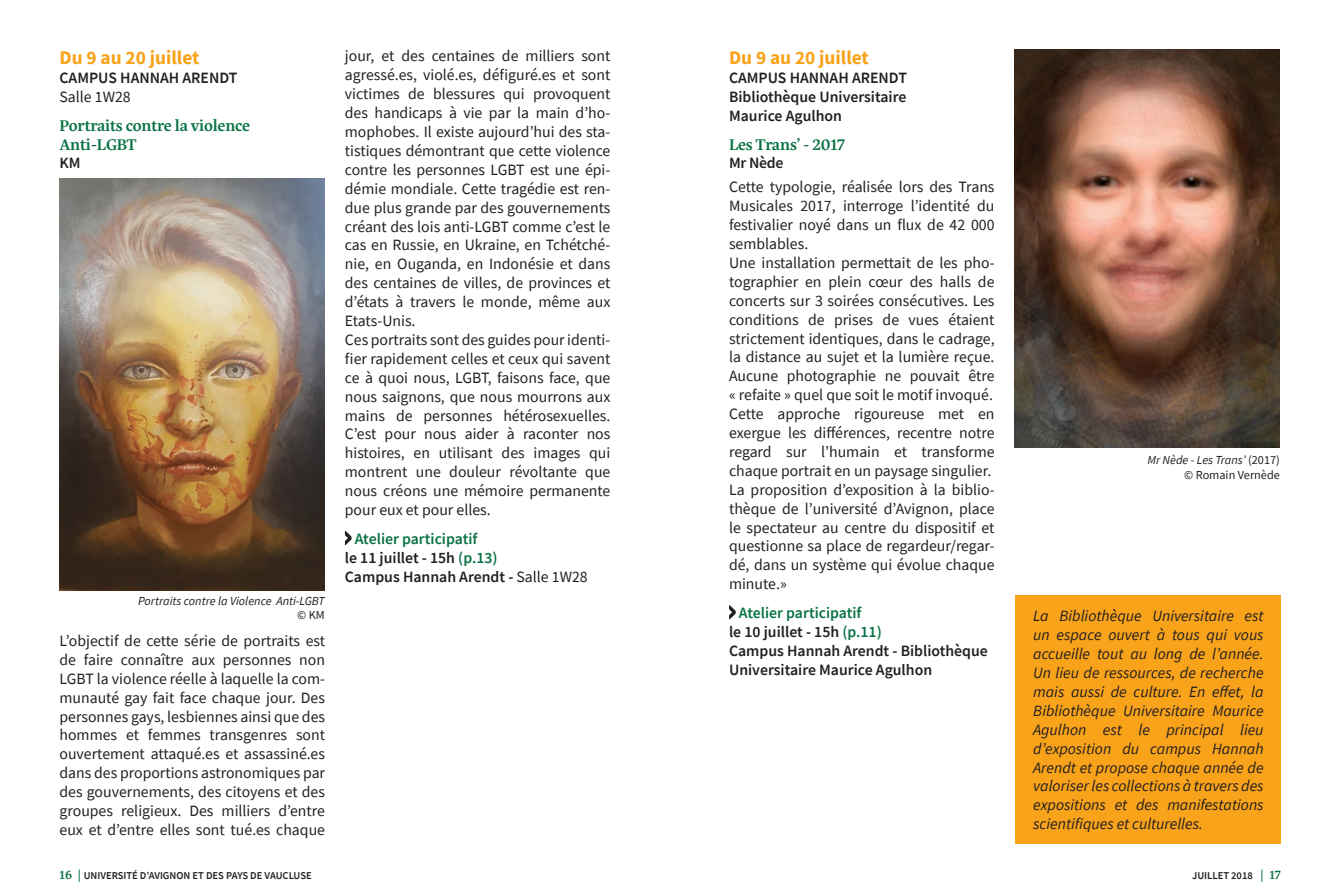
<style>
.page{position:relative;width:1340px;height:893px;background:#fff}
.page>*{position:absolute;margin:0;border:0;box-sizing:border-box;transform-origin:0 0}
.t1{font:700 19.25px "Source Sans Pro";color:#f9a31b}
.t2{font:15.75px/18.9px "Source Sans Pro";color:#231f20}
.t3{font:italic 15.75px/18.9px "Source Sans Pro";color:#231f20;text-align:justify}
.t4{font:600 15.75px/18.9px "Source Sans Pro";color:#231f20}
.t5{font:600 15.75px/18.9px "Eskorte Latin";letter-spacing:-.015em;color:#0a7244}
.t6{font:600 15.75px "Source Sans Pro";letter-spacing:-.015em;color:#231f20}
.t7{font:12.25px/14.7px "Source Sans Pro";color:#231f20;text-align:right}
.t8{font:italic 12.25px "Source Sans Pro";color:#231f20}
.t9{font:600 10.5px "Source Sans Pro";color:#231f20}
.s1{color:#0a7244}
.s2{font-weight:400}
.s3{font-style:italic}
.s4{font-family:"Eskorte Latin";font-size:12.25px;color:#0a7244}
</style>
<div class="page">
<div style="left:1015px;top:595px;width:266px;height:248px;background:#f9a31b"></div>
<svg style="left:345px;top:531px;width:6px;height:14px"></svg>
<img style="left:60px;top:179px;width:265px;height:411px">
<svg style="left:729px;top:605px;width:6px;height:15px"></svg>
<img style="left:1014px;top:50px;width:265px;height:398px">
<p class="t1" style="left:60px;top:45px;width:141px">Du 9 au 20 juillet</p>
<p class="t4" style="left:60px;top:68px;width:179px">CAMPUS HANNAH ARENDT</p>
<p class="t2" style="left:60px;top:87px;width:73px">Salle 1W28</p>
<p class="t5" style="left:60px;top:116px;width:192px">Portraits contre la violence<br>Anti-LGBT</p>
<p class="t6" style="left:60px;top:153px;width:22px">KM</p>
<p class="t1" style="left:729px;top:45px;width:141px">Du 9 au 20 juillet</p>
<p class="t4" style="left:729px;top:68px;width:179px;text-align:justify">CAMPUS HANNAH ARENDT Bibliothèque Universitaire Maurice Agulhon</p>
<p class="t5" style="left:729px;top:135px;width:118px">Les Trans’ - 2017</p>
<p class="t6" style="left:729px;top:153px;width:56px">Mr Nède</p>
<p class="t2" style="left:729px;top:178px;width:267px">Cette typologie, réalisée lors des Trans Musicales 2017, interroge l’identité du festivalier noyé dans un flux de 42 000 semblables.<br>Une installation permettait de les pho&shy;tographier en plein cœur des halls de concerts sur 3 soirées consécutives. Les conditions de prises de vues étaient strictement identiques, dans le cadrage, la distance au sujet et la lumière reçue.<br>Aucune photographie ne pouvait être « refaite » quel que soit le motif invoqué.<br>Cette approche rigoureuse met en exergue les différences, recentre notre regard sur l’humain et transforme chaque portrait en un paysage singulier.<br>La proposition d’exposition à la biblio&shy;thèque de l’université d’Avignon, place le spectateur au centre du dispositif et questionne sa place de regardeur/regar&shy;dé, dans un système qui évolue chaque minute.»</p>
<p class="t4" style="left:729px;top:603px;width:260px;text-indent:10px"><span class="s1">Atelier participatif<br></span>le 10 juillet - 15h <span class="s1">(p.11)<br></span>Campus Hannah Arendt - Bibliothèque<br>Universitaire Maurice Agulhon</p>
<p class="t2" style="left:345px;top:47px;width:267px">jour, et des centaines de milliers sont agressé.es, violé.es, défiguré.es et sont victimes de blessures qui provoquent des handicaps à vie par la main d’ho&shy;mophobes. Il existe aujourd’hui des sta&shy;tistiques démontrant que cette violence contre les personnes LGBT est une épi&shy;démie mondiale. Cette tragédie est ren&shy;due plus grande par des gouvernements créant des lois anti-LGBT comme c’est le cas en Russie, en Ukraine, en Tchétché&shy;nie, en Ouganda, en Indonésie et dans des centaines de villes, de provinces et d’états à travers le monde, même aux Etats-Unis.<br>Ces portraits sont des guides pour identi&shy;fier rapidement celles et ceux qui savent ce à quoi nous, LGBT, faisons face, que nous saignons, que nous mourrons aux mains de personnes hétérosexuelles.<br>C’est pour nous aider à raconter nos histoires, en utilisant des images qui montrent une douleur révoltante que nous créons une mémoire permanente pour eux et pour elles.</p>
<p class="t4" style="left:345px;top:529px;width:244px;text-indent:10px"><span class="s1">Atelier participatif<br></span>le 11 juillet - 15h <span class="s1">(p.13)<br></span>Campus Hannah Arendt - <span class="s2">Salle 1W28</span></p>
<p class="t7" style="left:1147px;top:453px;width:134px"><span class="s3">Mr Nède - Les Trans’</span> (2017) © Romain Vernède</p>
<p class="t8" style="left:138px;top:593px;width:188px">Portraits contre la Violence Anti-LGBT</p>
<p class="t7" style="left:297px;top:608px;width:29px">© KM</p>
<p class="t3" style="left:1033px;top:606px;width:232px">La Bibliothèque Universitaire est un espace ouvert à tous qui vous accueille tout au long de l’année.<br>Un lieu de ressources, de recherche mais aussi de culture. En effet, la Bibliothèque Universitaire Maurice Agulhon est le principal lieu d’exposition du campus Hannah Arendt et propose chaque année de valoriser les collections à travers des expositions et des manifestations scientifiques et culturelles.</p>
<p class="t2" style="left:60px;top:631px;width:267px;text-align:justify">L’objectif de cette série de portraits est de faire connaître aux personnes non LGBT la violence réelle à laquelle la com&shy;munauté gay fait face chaque jour. Des personnes gays, lesbiennes ainsi que des hommes et femmes transgenres sont ouvertement attaqué.es et assassiné.es dans des proportions astronomiques par des gouvernements, des citoyens et des groupes religieux. Des milliers d’entre eux et d’entre elles sont tué.es chaque</p>
<p class="t9" style="left:60px;top:868px;width:254px"><span class="s4">16 |</span> UNIVERSITÉ D’AVIGNON ET DES PAYS DE VAUCLUSE</p>
<p class="t9" style="left:1192px;top:868px;width:90px">JUILLET 2018 <span class="s4">| 17</span></p>
</div>
